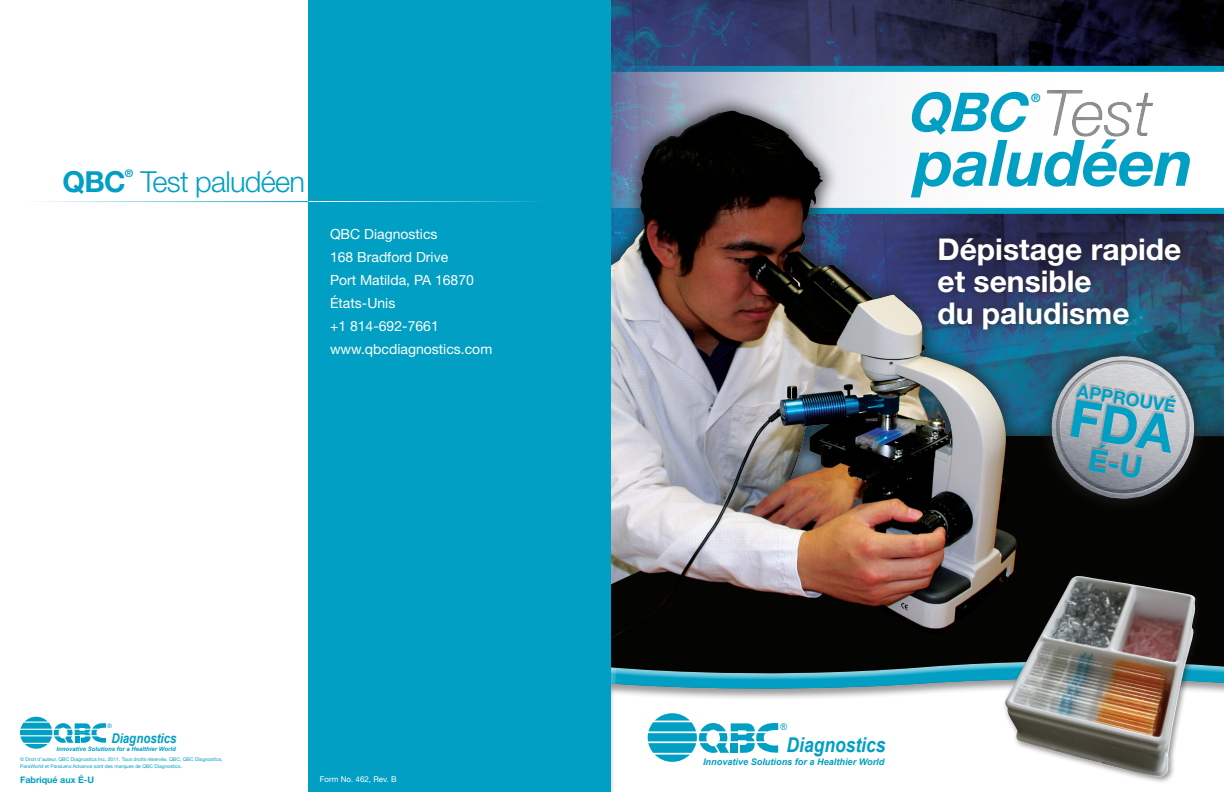
<style>
.page{position:relative;width:1224px;height:792px;background:#fff}
.page>*{position:absolute;margin:0;border:0;box-sizing:border-box;transform-origin:0 0}
.t1{font:italic 700 64.1px "Helvetica Neue LT Std";letter-spacing:-.01em;color:#009fc3}
.t2{font:italic 300 64.1px "Helvetica Neue LT Std";color:#939598}
.t3{font:700 30px/32px "Helvetica Neue LT Std";color:#fff}
.t4{font:300 29px "Helvetica Neue LT Std";letter-spacing:-.025em;color:#009fc3}
.t5{font:700 29px "Helvetica Neue LT Std";color:#009fc3}
.t6{font:italic 700 20.4px "Arial";color:#009fc3;scale:.86 1}
.t7{font:700 18px "Helvetica Neue LT Std";color:#009fc3}
.t8{font:14px "Helvetica Neue LT Std";color:#fff}
.t9{font:italic 700 13.4px "Arial";color:#009fc3;scale:.86 1}
.t10{font:700 11.7px "Helvetica Neue LT Std";color:#009fc3}
.t11{font:700 10.5px "Helvetica Neue LT Std";color:#009fc3}
.t12{font:italic 700 9.1px "Arial";color:#009fc3}
.t13{font:9.1px "Arial";color:#009fc3}
.t14{font:700 9px "Helvetica Neue LT Std";color:#009fc3}
.t15{font:8px "Helvetica Neue LT Std";color:#fff}
.t16{font:italic 700 6px "Arial";color:#009fc3}
.t17{font:6px "Arial";color:#009fc3}
.t18{font:5px/7px "Helvetica Neue LT Std";color:#009fc3}
.s1{font-weight:700;font-size:53.9px;color:#009fc3}
</style>
<div class="page">
<svg style="left:610px;top:79px;width:280px;height:15px;background:#c1c4d5"></svg>
<div style="left:577px;top:94px;width:647px;height:698px;background:#231f20;opacity:.75"></div>
<img style="left:610px;top:0;width:614px;height:79px">
<div style="left:610px;top:660px;width:614px;height:132px;background:#fff;opacity:.75"></div>
<div style="left:610px;top:667px;width:614px;height:125px;background:#231f20;opacity:.75"></div>
<div style="left:610px;top:677px;width:614px;height:115px;background:#231f20;opacity:.45"></div>
<svg style="left:648px;top:713px;width:130px;height:49px"></svg>
<div style="left:1002px;top:573px;width:200px;height:211px;background:#231f20;opacity:.5"></div>
<img style="left:1005px;top:576px;width:191px;height:201px">
<div style="left:1037px;top:341px;width:172px;height:172px;background:#231f20;opacity:.75"></div>
<img style="left:1050px;top:356px;width:146px;height:143px">
<div style="left:308px;top:0;width:302px;height:792px;background:#009fc3"></div>
<hr style="left:24px;top:201px;width:285px;height:1px;background:#009fc3">
<hr style="left:309px;top:201px;width:240px;height:1px;background:#fff">
<div style="left:1035px;top:75px;width:130px;height:76px;background:#fff"></div>
<div style="left:928px;top:227px;width:263px;height:112px;background:#231f20;opacity:.75"></div>
<svg style="left:20px;top:717px;width:86px;height:32px"></svg>
<svg style="left:1063px;top:379px;width:118px;height:105px;background:#acafb5"></svg>
<p class="t5" style="left:63px;top:164px;width:65px">QBC</p>
<p class="t11" style="left:125px;top:167px;width:10px">®</p>
<p class="t4" style="left:140px;top:164px;width:166px">Test paludéen</p>
<p class="t8" style="left:330px;top:226px;width:109px">QBC Diagnostics</p>
<p class="t8" style="left:330px;top:249px;width:120px">168 Bradford Drive</p>
<p class="t8" style="left:330px;top:272px;width:145px">Port Matilda, PA 16870</p>
<p class="t8" style="left:330px;top:295px;width:67px">États-Unis</p>
<p class="t8" style="left:330px;top:318px;width:110px">+1 814-692-7661</p>
<p class="t8" style="left:330px;top:341px;width:164px">www.qbcdiagnostics.com</p>
<p class="t17" style="left:107px;top:722px;width:6px">®</p>
<p class="t9" style="left:111px;top:729px;width:77px">Diagnostics</p>
<p class="t16" style="left:56px;top:745px;width:121px">Innovative Solutions for a Healthier World</p>
<p class="t18" style="left:20px;top:756px;width:204px">© Droit d’auteur, QBC Diagnostics Inc, 2011. Tous droits réservés. QBC, QBC Diagnostics,<br>ParaWorld et ParaLens Advance sont des marques de QBC Diagnostics.</p>
<p class="t14" style="left:20px;top:774px;width:76px">Fabriqué aux É-U</p>
<p class="t15" style="left:320px;top:774px;width:78px">Form No. 462, Rev. B</p>
<p class="t2" style="left:906px;top:75px;width:249px"><span class="s1">QBC</span>Test</p>
<p class="t10" style="left:1031px;top:90px;width:11px">®</p>
<p class="t1" style="left:915px;top:123px;width:281px">paludéen</p>
<p class="t3" style="left:938px;top:232px;width:245px">Dépistage rapide et sensible<br>du paludisme</p>
<h3 class="t7" style="left:1079px;top:379px;width:101px;rotate:10deg">APPROUVÉ</h3>
<p class="t13" style="left:780px;top:721px;width:8px">®</p>
<p class="t6" style="left:787px;top:732px;width:117px">Diagnostics</p>
<p class="t12" style="left:703px;top:756px;width:183px">Innovative Solutions for a Healthier World</p>
</div>
